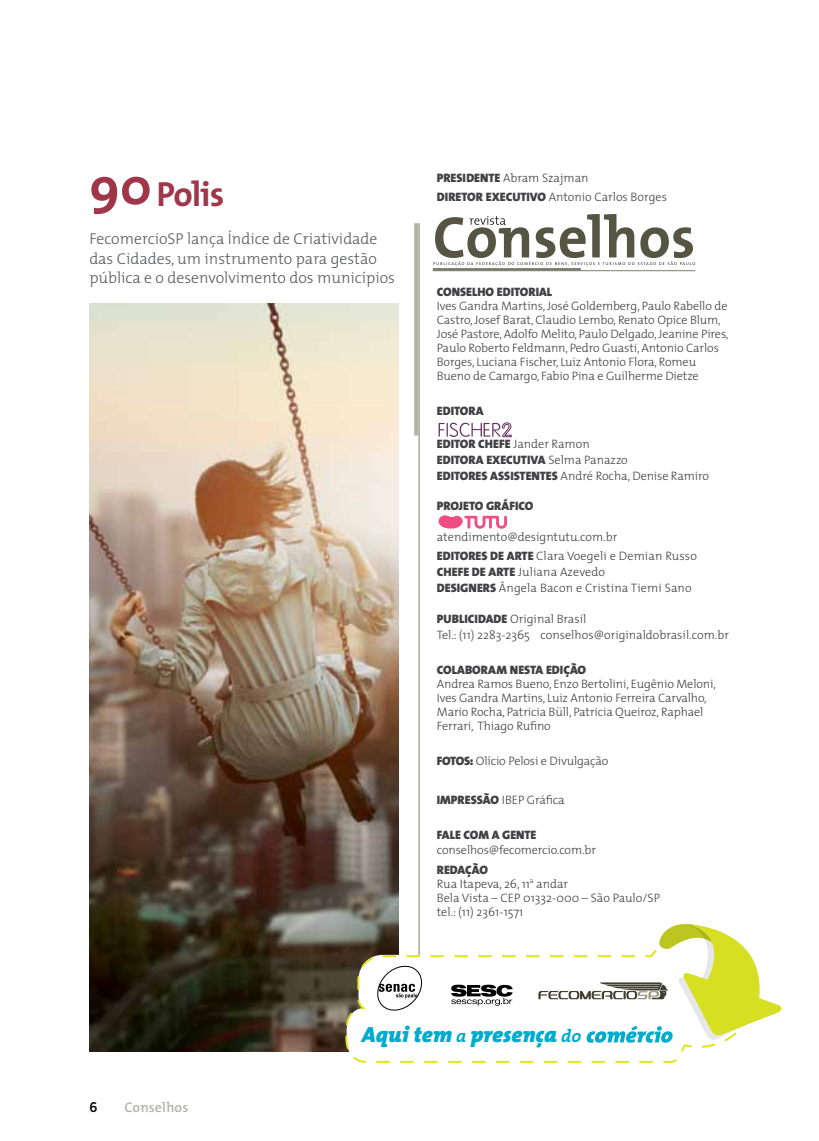
<style>
.page{position:relative;width:819px;height:1141px;background:#fff}
.page>*{position:absolute;margin:0;border:0;box-sizing:border-box;transform-origin:0 0}
.t1{font:700 35px "The Mix";letter-spacing:-.03em;color:#a0364a}
.t2{font:italic 900 22.05px "The Mix";color:#00accd}
.t3{font:300 15.75px/19.2px "The Mix";color:#58595b}
.t4{font:600 14px "The Mix";letter-spacing:.01em;color:#b3b3a7}
.t5{font:500 14px "Gotham Narrow";color:#000}
.t6{font:300 12.25px/14px "The Mix";letter-spacing:-.01em;color:#414042}
.t7{font:12.25px "The Mix Black Caps";color:#414042}
.t8{font:300 12.25px/15.8px "The Mix";letter-spacing:.01em;color:#414042}
.s1{font-size:52.5px}
.s2{font-family:"The Mix Black Caps";font-weight:400}
.s3{font-family:"The Mix";font-weight:300}
.s4{font-weight:700;font-size:18.03px}
</style>
<div class="page">
<img style="left:89px;top:304px;width:310px;height:748px">
<svg style="left:414px;top:223px;width:4px;height:213px"></svg>
<hr style="left:418px;top:223px;width:2px;height:829px;background:#b3b3a7">
<hr style="left:433px;top:270px;width:262px;height:1px;background:#7c7b69">
<hr style="left:433px;top:268px;width:148px;height:3px;background:#7c7b69">
<svg style="left:433px;top:214px;width:262px;height:52px"></svg>
<svg style="left:438px;top:515px;width:69px;height:14px"></svg>
<svg style="left:438px;top:423px;width:73px;height:14px"></svg>
<svg style="left:345px;top:931px;width:371px;height:132px"></svg>
<svg style="left:538px;top:924px;width:244px;height:119px"></svg>
<svg style="left:374px;top:963px;width:51px;height:50px"></svg>
<svg style="left:451px;top:985px;width:61px;height:21px"></svg>
<h1 class="t1" style="left:89px;top:165px;width:136px"><span class="s1">90</span> Polis</h1>
<p class="t3" style="left:89px;top:229px;width:307px">FecomercioSP lança Índice de Criatividade das Cidades, um instrumento para gestão pública e o desenvolvimento dos municípios</p>
<p class="t6" style="left:437px;top:171px;width:153px"><span class="s2">PRESIDENTE</span> Abram Szajman</p>
<p class="t7" style="left:437px;top:187px;width:8px">DIRET</p>
<p class="t6" style="left:467px;top:190px;width:201px"><span class="s2">OR EXECUTIVO</span> Antonio Carlos Borges</p>
<p class="t7" style="left:437px;top:281px;width:67px">CONSELHO EDIT</p>
<p class="t7" style="left:520px;top:281px;width:34px">ORIAL</p>
<p class="t6" style="left:437px;top:298px;width:293px">Ives Gandra Martins, José Goldemberg, Paulo Rabello de Castro, Josef Barat, Claudio Lembo, Renato Opice Blum, José Pastore, Adolfo Melito, Paulo Delgado, Jeanine Pires, Paulo Roberto Feldmann, Pedro Guasti, Antonio Carlos Borges, Luciana Fischer, Luiz Antonio Flora, Romeu Bueno de Camargo, Fabio Pina e Guilherme Dietze</p>
<p class="t7" style="left:437px;top:400px;width:7px">EDIT</p>
<p class="t7" style="left:460px;top:400px;width:18px">ORA</p>
<p class="t7" style="left:437px;top:434px;width:7px">EDIT</p>
<p class="t6" style="left:460px;top:437px;width:131px"><span class="s2">OR CH EFE</span> Jander Ramon</p>
<p class="t7" style="left:437px;top:449px;width:7px">EDIT</p>
<p class="t7" style="left:460px;top:449px;width:170px">ORA EXECUTIVA <span class="s3">Selma Panazzo</span></p>
<p class="t7" style="left:437px;top:465px;width:7px">EDIT</p>
<p class="t7" style="left:460px;top:465px;width:16px">ORES</p>
<p class="t7" style="left:490px;top:465px;width:8px">ASSISTENTES</p>
<p class="t6" style="left:560px;top:468px;width:150px">André Rocha, Denise Ramiro</p>
<p class="t7" style="left:437px;top:495px;width:98px">PROJETO GRÁFI CO</p>
<p class="t6" style="left:437px;top:529px;width:182px">atendimento@designtutu.com.br</p>
<p class="t7" style="left:437px;top:546px;width:7px">EDIT</p>
<p class="t7" style="left:460px;top:546px;width:16px">ORES</p>
<p class="t7" style="left:490px;top:546px;width:32px">DE ARTE</p>
<p class="t8" style="left:437px;top:548px;width:261px;text-indent:99px">Clara Voegeli e Demian Russo<br><span class="s2">CH EFE DE ARTE</span> Juliana Azevedo</p>
<p class="t7" style="left:437px;top:577px;width:7px">DESI</p>
<p class="t7" style="left:460px;top:577px;width:16px">GNERS</p>
<p class="t8" style="left:499px;top:579px;width:194px">Ângela Bacon e Cristina Tiemi Sano</p>
<p class="t6" style="left:437px;top:611px;width:294px;line-height:15.8px"><span class="s2">PUBLICIDADE</span> Original Brasil<br>Tel.: (11) 2283-2365 conselhos@originaldobrasil.com.br</p>
<p class="t7" style="left:437px;top:659px;width:81px">COLABORAM NEST</p>
<p class="t7" style="left:535px;top:659px;width:52px">A EDI ÇÃO</p>
<p class="t6" style="left:437px;top:676px;width:280px">Andrea Ramos Bueno, Enzo Bertolini, Eugênio Meloni, Ives Gandra Martins, Luiz Antonio Ferreira Carvalho, Mario Rocha, Patricia Büll, Patricia Queiroz, Raphael Ferrari, Thiago Rufino</p>
<p class="t6" style="left:437px;top:753px;width:173px"><span class="s2">FOTOS:</span> Olício Pelosi e Divulgação</p>
<p class="t7" style="left:437px;top:789px;width:22px">IMPRESS</p>
<p class="t6" style="left:483px;top:792px;width:83px"><span class="s2">ÃO</span> IBEP Gráfica</p>
<p class="t7" style="left:437px;top:824px;width:81px">FALE COM A GENTE</p>
<p class="t6" style="left:437px;top:843px;width:161px">conselhos@fecomercio.com.br</p>
<p class="t7" style="left:437px;top:859px;width:30px">REDAÇÃO</p>
<p class="t6" style="left:437px;top:876px;width:225px">Rua Itapeva, 26, 11<sup>a</sup> andar<br>Bela Vista – CEP 01332-000 – São Paulo/SP tel.: (11) 2361-1571</p>
<p class="t5" style="left:89px;top:1098px;width:10px">6</p>
<p class="t4" style="left:124px;top:1096px;width:65px">Conselhos</p>
<h2 class="t2" style="left:362px;top:1016px;width:221px">Aqui tem <span class="s4">a</span> presença <span class="s4">do</span></h2>
</div>
